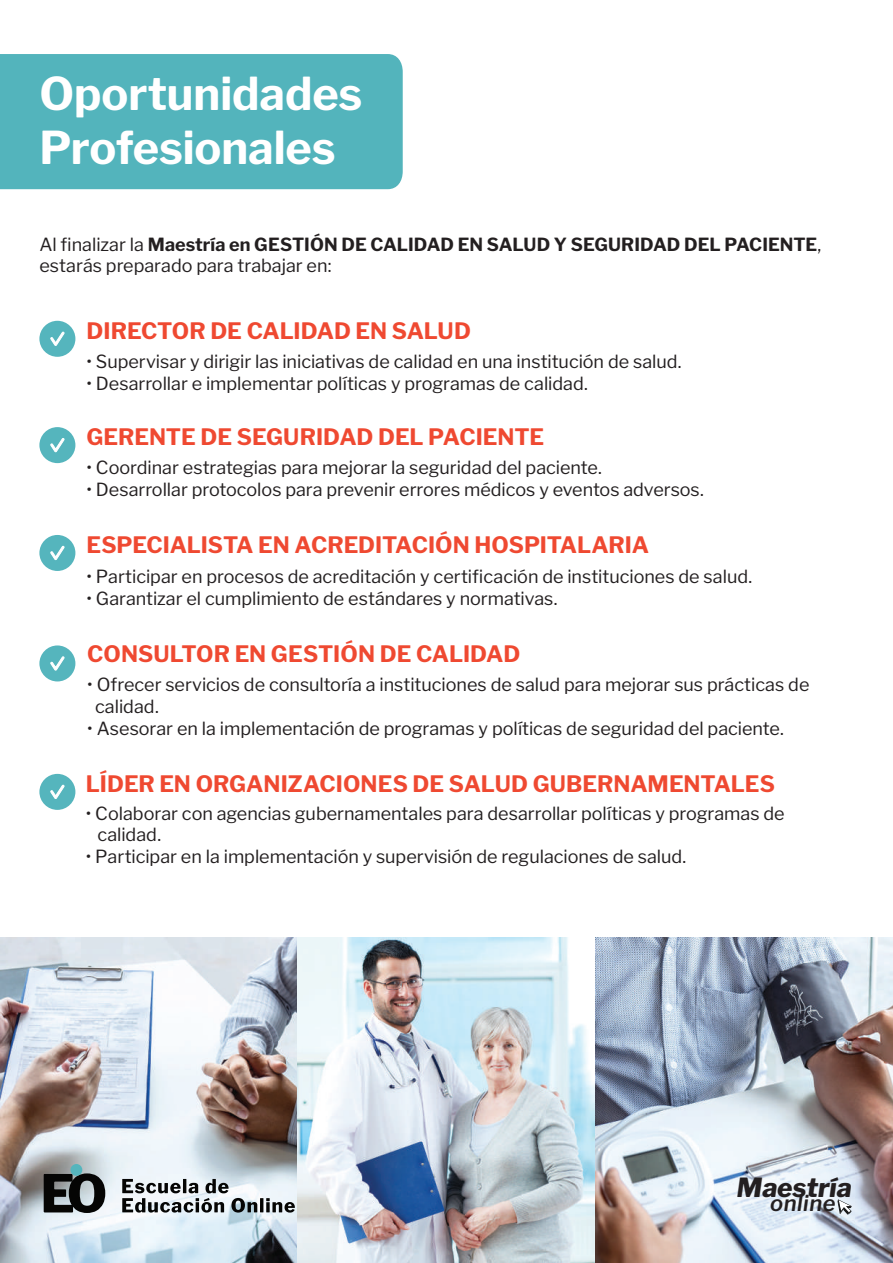
<style>
.page{position:relative;width:893px;height:1263px;background:#fff}
.page>*{position:absolute;margin:0;border:0;box-sizing:border-box;transform-origin:0 0}
.t1{font:700 45px/54px "Libre Franklin";color:#fff}
.t2{font:italic 800 26.25px "Libre Franklin";color:#231f20}
.t3{font:700 22.5px "Libre Franklin";letter-spacing:-.01em;color:#ef4931}
.t4{font:italic 600 21.9px "Libre Franklin";letter-spacing:.025em;color:#231f20}
.t5{font:18px/21.6px "Libre Franklin";color:#231f20}
.t6{font:700 18px/21.6px "Libre Franklin";color:#231f20}
.s1{font-weight:400}
</style>
<div class="page">
<img style="left:0;top:937px;width:893px;height:326px">
<div style="left:0;top:54px;width:403px;height:135px;background:#53b4bc"></div>
<div style="left:39px;top:321px;width:36px;height:36px;background:#55b5bd;border-radius:18px"></div>
<svg style="left:50px;top:331px;width:15px;height:15px"></svg>
<div style="left:39px;top:427px;width:36px;height:36px;background:#55b5bd;border-radius:18px"></div>
<svg style="left:50px;top:438px;width:15px;height:15px"></svg>
<div style="left:39px;top:535px;width:36px;height:36px;background:#55b5bd;border-radius:18px"></div>
<svg style="left:50px;top:545px;width:15px;height:16px"></svg>
<div style="left:39px;top:645px;width:36px;height:36px;background:#55b5bd;border-radius:18px"></div>
<svg style="left:50px;top:656px;width:15px;height:15px"></svg>
<div style="left:39px;top:774px;width:36px;height:36px;background:#55b5bd;border-radius:18px"></div>
<svg style="left:50px;top:784px;width:15px;height:15px"></svg>
<svg style="left:837px;top:1199px;width:15px;height:16px"></svg>
<svg style="left:122px;top:1179px;width:173px;height:33px"></svg>
<svg style="left:44px;top:1173px;width:61px;height:40px;background:#444748"></svg>
<div style="left:70px;top:1164px;width:12px;height:12px;background:#55b5bd;border-radius:50%"></div>
<h1 class="t1" style="left:39px;top:63px;width:325px">Oportunidades<br>Profesionales</h1>
<p class="t6" style="left:39px;top:232px;width:783px"><span class="s1">Al finalizar la</span> Maestría en GESTIÓN DE CALIDAD EN SALUD Y SEGURIDAD DEL PACIENTE<span class="s1">, estarás preparado para trabajar en:</span></p>
<p class="t3" style="left:86px;top:313px;width:386px">DIRECTOR DE CALIDAD EN SALUD</p>
<p class="t5" style="left:86px;top:349px;width:597px">• Supervisar y dirigir las iniciativas de calidad en una institución de salud.</p>
<p class="t5" style="left:86px;top:371px;width:503px">• Desarrollar e implementar políticas y programas de calidad.</p>
<p class="t3" style="left:86px;top:419px;width:459px">GERENTE DE SEGURIDAD DEL PACIENTE</p>
<p class="t5" style="left:86px;top:455px;width:517px">• Coordinar estrategias para mejorar la seguridad del paciente.</p>
<p class="t5" style="left:86px;top:476px;width:619px">• Desarrollar protocolos para prevenir errores médicos y eventos adversos.</p>
<p class="t3" style="left:86px;top:527px;width:564px">ESPECIALISTA EN ACREDITACIÓN HOSPITALARIA</p>
<p class="t5" style="left:86px;top:564px;width:667px">• Participar en procesos de acreditación y certificación de instituciones de salud.</p>
<p class="t5" style="left:86px;top:586px;width:473px">• Garantizar el cumplimiento de estándares y normativas.</p>
<p class="t3" style="left:87px;top:636px;width:435px">CONSULTOR EN GESTIÓN DE CALIDAD</p>
<p class="t5" style="left:95px;top:672px;width:716px;text-indent:-8px">• Ofrecer servicios de consultoría a instituciones de salud para mejorar sus prácticas de calidad.</p>
<p class="t5" style="left:87px;top:716px;width:698px">• Asesorar en la implementación de programas y políticas de seguridad del paciente.</p>
<p class="t3" style="left:86px;top:766px;width:691px">LÍDER EN ORGANIZACIONES DE SALUD GUBERNAMENTALES</p>
<p class="t5" style="left:97px;top:800px;width:689px;text-indent:-12px">• Colaborar con agencias gubernamentales para desarrollar políticas y programas de calidad.</p>
<p class="t5" style="left:86px;top:844px;width:602px">• Participar en la implementación y supervisión de regulaciones de salud.</p>
<h2 class="t2" style="left:737px;top:1168px;width:116px">Maestría</h2>
<p class="t4" style="left:770px;top:1186px;width:67px">online</p>
</div>
